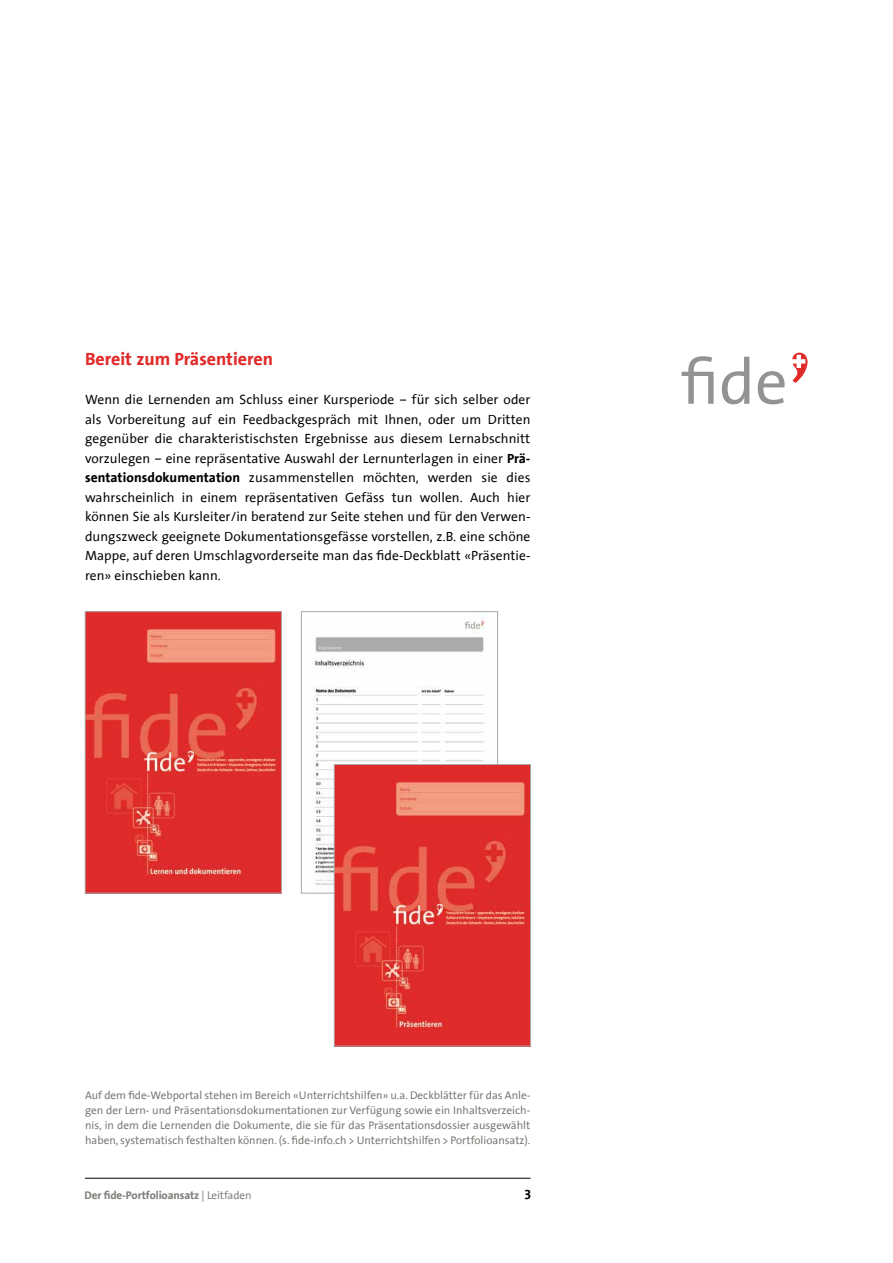
<style>
.page{position:relative;width:893px;height:1263px;background:#fff}
.page>*{position:absolute;margin:0;border:0;box-sizing:border-box;transform-origin:0 0}
.t1{font:700 18px "The Sans Office";color:#df2b2a}
.t2{font:13.5px/19.5px "The Sans Office";letter-spacing:.005em;color:#000;text-align:justify}
.t3{font:700 13.5px "The Sans Office";color:#000}
.t4{font:11.25px/15px "The Sans Office";color:#777470;text-align:justify}
.t5{font:700 11.25px "The Sans Office";letter-spacing:-.01em;color:#817e7b}
.s1{font-weight:700}
.s2{font-weight:400}
</style>
<div class="page">
<hr style="left:85px;top:1178px;width:445px;height:1px;background:#000">
<svg style="left:682px;top:356px;width:32px;height:48px"></svg>
<svg style="left:722px;top:357px;width:27px;height:47px"></svg>
<svg style="left:758px;top:371px;width:27px;height:33px"></svg>
<svg style="left:792px;top:353px;width:15px;height:30px"></svg>
<img style="left:312px;top:613px;width:174px;height:278px">
<div style="left:301px;top:611px;width:197px;height:282px;border:1px solid #aaa8a7"></div>
<img style="left:87px;top:613px;width:193px;height:278px">
<div style="left:85px;top:611px;width:197px;height:282px;border:1px solid #aaa8a7"></div>
<img style="left:336px;top:766px;width:193px;height:278px">
<div style="left:334px;top:764px;width:197px;height:282px;border:1px solid #aaa8a7"></div>
<h1 class="t1" style="left:85px;top:350px;width:190px">Bereit zum Präsentieren</h1>
<p class="t2" style="left:85px;top:390px;width:447px">Wenn die Lernenden am Schluss einer Kursperiode – für sich selber oder als Vorbereitung auf ein Feedbackgespräch mit Ihnen, oder um Dritten gegenüber die charakteristischsten Ergebnisse aus diesem Lernabschnitt vorzulegen – eine repräsentative Auswahl der Lernunterlagen in einer <span class="s1">Prä&shy;sentationsdokumentation</span> zusammenstellen möchten, werden sie dies wahrscheinlich in einem repräsentativen Gefäss tun wollen. Auch hier können Sie als Kursleiter/in beratend zur Seite stehen und für den Verwen&shy;dungszweck geeignete Dokumentationsgefässe vorstellen, z.B. eine schöne Mappe, auf deren Umschlagvorderseite man das fide-Deckblatt «Präsentie&shy;ren» einschieben kann.</p>
<p class="t4" style="left:85px;top:1088px;width:447px">Auf dem fide-Webportal stehen im Bereich «Unterrichtshilfen» u.a. Deckblätter für das Anle&shy;gen der Lern- und Präsentationsdokumentationen zur Verfügung sowie ein Inhaltsverzeich&shy;nis, in dem die Lernenden die Dokumente, die sie für das Präsentationsdossier ausgewählt haben, systematisch festhalten können. (s. fide-info.ch &gt; Unterrichtshilfen &gt; Portfolioansatz).</p>
<p class="t5" style="left:84px;top:1189px;width:169px">Der fide-Portfolioansatz <span class="s2">| Leitfaden</span></p>
<p class="t3" style="left:524px;top:1186px;width:9px">3</p>
</div>
